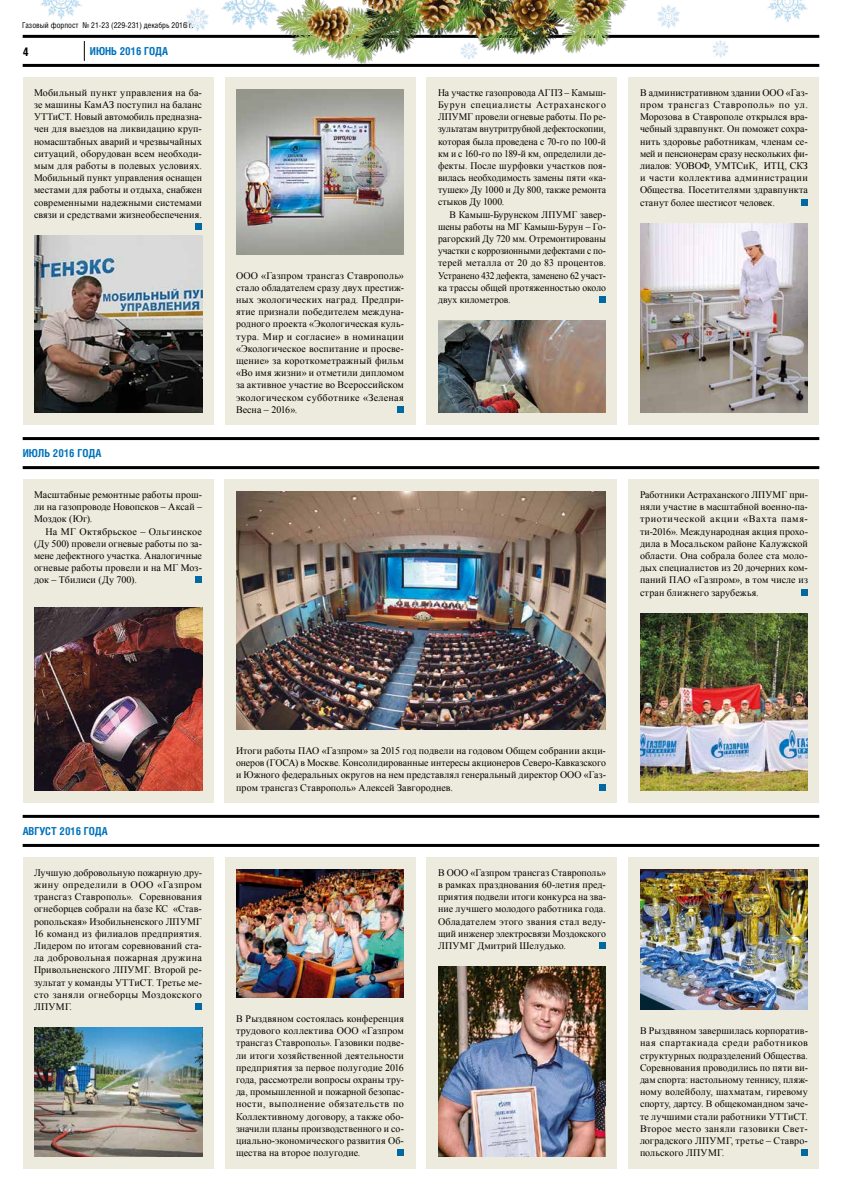
<style>
.page{position:relative;width:842px;height:1191px;background:#fff}
.page>*{position:absolute;margin:0;border:0;box-sizing:border-box;transform-origin:0 0}
.t1{font:700 12px "Helios Cond";color:#000}
.t2{font:700 11px "Helios Cond";color:#0072bb}
.t3{font:10px/12.2px "Times New Roman";letter-spacing:.01em;color:#000;text-align:justify}
.t4{font:8px "Helios Cond";color:#000}
</style>
<div class="page">
<svg style="left:84px;top:41px;width:1px;height:20px"></svg>
<img style="left:712px;top:41px;width:17px;height:17px">
<img style="left:658px;top:5px;width:22px;height:23px">
<img style="left:186px;top:8px;width:23px;height:23px">
<img style="left:41px;top:0;width:41px;height:19px">
<img style="left:768px;top:0;width:40px;height:23px">
<img style="left:222px;top:0;width:47px;height:30px">
<hr style="left:23px;top:35px;width:796px;height:3px;background:#000">
<hr style="left:23px;top:64px;width:796px;height:3px;background:#000">
<div style="left:629px;top:479px;width:190px;height:323px;background:#edebdd"></div>
<div style="left:801px;top:589px;width:7px;height:6px;background:#0069a2"></div>
<div style="left:225px;top:479px;width:392px;height:323px;background:#edebdd"></div>
<div style="left:599px;top:784px;width:7px;height:6px;background:#0069a2"></div>
<div style="left:23px;top:479px;width:190px;height:323px;background:#edebdd"></div>
<div style="left:195px;top:576px;width:7px;height:7px;background:#0069a2"></div>
<div style="left:23px;top:857px;width:190px;height:311px;background:#edebdd"></div>
<div style="left:195px;top:1003px;width:7px;height:7px;background:#0069a2"></div>
<div style="left:225px;top:857px;width:190px;height:311px;background:#edebdd"></div>
<div style="left:397px;top:1149px;width:7px;height:7px;background:#0069a2"></div>
<div style="left:427px;top:857px;width:190px;height:311px;background:#edebdd"></div>
<div style="left:599px;top:942px;width:7px;height:7px;background:#0069a2"></div>
<div style="left:629px;top:857px;width:190px;height:311px;background:#edebdd"></div>
<div style="left:801px;top:1149px;width:7px;height:7px;background:#0069a2"></div>
<div style="left:629px;top:77px;width:190px;height:348px;background:#edebdd"></div>
<div style="left:801px;top:199px;width:7px;height:6px;background:#0069a2"></div>
<div style="left:23px;top:77px;width:190px;height:348px;background:#edebdd"></div>
<div style="left:195px;top:223px;width:7px;height:7px;background:#0069a2"></div>
<hr style="left:23px;top:437px;width:796px;height:3px;background:#000">
<hr style="left:23px;top:466px;width:796px;height:3px;background:#000">
<hr style="left:23px;top:815px;width:796px;height:3px;background:#000">
<hr style="left:23px;top:844px;width:796px;height:3px;background:#000">
<img style="left:34px;top:235px;width:168px;height:178px">
<div style="left:225px;top:77px;width:190px;height:348px;background:#edebdd"></div>
<div style="left:397px;top:406px;width:7px;height:7px;background:#0069a2"></div>
<img style="left:236px;top:89px;width:168px;height:165px">
<div style="left:427px;top:77px;width:190px;height:348px;background:#edebdd"></div>
<div style="left:599px;top:296px;width:7px;height:7px;background:#0069a2"></div>
<img style="left:438px;top:321px;width:168px;height:92px">
<img style="left:640px;top:223px;width:168px;height:189px">
<img style="left:34px;top:608px;width:168px;height:182px">
<img style="left:640px;top:613px;width:168px;height:177px">
<img style="left:236px;top:491px;width:370px;height:238px">
<img style="left:34px;top:1027px;width:168px;height:129px">
<img style="left:236px;top:869px;width:168px;height:128px">
<img style="left:438px;top:966px;width:168px;height:190px">
<img style="left:640px;top:869px;width:168px;height:141px">
<img style="left:269px;top:0;width:371px;height:64px">
<p class="t4" style="left:22px;top:21px;width:173px">Газовый форпост № 21-23 (229-231) декабрь 2016 г.</p>
<p class="t2" style="left:90px;top:44px;width:80px">ИЮНЬ 2016 ГОДА</p>
<p class="t1" style="left:23px;top:44px;width:7px">4</p>
<p class="t3" style="left:34px;top:86px;width:169px">Мобильный пункт управления на ба&shy;зе машины КамАЗ поступил на баланс УТТиСТ. Новый автомобиль предназна&shy;чен для выездов на ликвидацию круп&shy;номасштабных аварий и чрезвычайных ситуаций, оборудован всем необходи&shy;мым для работы в полевых условиях.<br>Мобильный пункт управления оснащен местами для работы и отдыха, снабжен современными надежными системами связи и средствами жизнеобеспечения.</p>
<p class="t2" style="left:23px;top:446px;width:80px">ИЮЛЬ 2016 ГОДА</p>
<p class="t3" style="left:34px;top:488px;width:169px">Масштабные ремонтные работы прош&shy;ли на газопроводе Новопсков – Аксай – Моздок (Юг).</p>
<p class="t3" style="left:34px;top:525px;width:169px;text-indent:11px">На МГ Октябрьское – Ольгинское (Ду 500) провели огневые работы по за&shy;мене дефектного участка. Аналогичные огневые работы провели и на МГ Моз&shy;док – Тбилиси (Ду 700).</p>
<p class="t3" style="left:236px;top:269px;width:169px">ООО «Газпром трансгаз Ставрополь» стало обладателем сразу двух престиж&shy;ных экологических наград. Предпри&shy;ятие признали победителем междуна&shy;родного проекта «Экологическая куль&shy;тура. Мир и согласие» в номинации «Экологическое воспитание и просве&shy;щение» за короткометражный фильм «Во имя жизни» и отметили дипломом за активное участие во Всероссийском экологическом субботнике «Зеленая Весна – 2016».</p>
<p class="t3" style="left:438px;top:86px;width:169px">На участке газопровода АГПЗ – Камыш-Бурун специалисты Астраханского ЛПУМГ провели огневые работы. По ре&shy;зультатам внутритрубной дефектоскопии, которая была проведена с 70-го по 100-й км и с 160-го по 189-й км, определили де&shy;фекты. После шурфовки участков поя&shy;вилась необходимость замены пяти «ка&shy;тушек» Ду 1000 и Ду 800, также ремонта стыков Ду 1000.</p>
<p class="t3" style="left:438px;top:208px;width:169px;text-indent:11px">В Камыш-Бурунском ЛПУМГ завер&shy;шены работы на МГ Камыш-Бурун – Го&shy;рагорский Ду 720 мм. Отремонтированы участки с коррозионными дефектами с по&shy;терей металла от 20 до 83 процентов.<br>Устранено 432 дефекта, заменено 62 участ&shy;ка трассы общей протяженностью около двух километров.</p>
<p class="t3" style="left:640px;top:86px;width:169px">В административном здании ООО «Газ&shy;пром трансгаз Ставрополь» по ул.<br>Морозова в Ставрополе открылся вра&shy;чебный здравпункт. Он поможет сохра&shy;нить здоровье работникам, членам се&shy;мей и пенсионерам сразу нескольких фи&shy;лиалов: УОВОФ, УМТСиК, ИТЦ, СКЗ и части коллектива администрации Общества. Посетителями здравпункта станут более шестисот человек.</p>
<p class="t3" style="left:640px;top:488px;width:169px">Работники Астраханского ЛПУМГ при&shy;няли участие в масштабной военно-па&shy;триотической акции «Вахта памя&shy;ти-2016». Международная акция прохо&shy;дила в Мосальском районе Калужской области. Она собрала более ста моло&shy;дых специалистов из 20 дочерних ком&shy;паний ПАО «Газпром», в том числе из стран ближнего зарубежья.</p>
<p class="t2" style="left:23px;top:824px;width:87px">АВГУСТ 2016 ГОДА</p>
<p class="t3" style="left:34px;top:866px;width:169px">Лучшую добровольную пожарную дру&shy;жину определили в ООО «Газпром трансгаз Ставрополь». Соревнования огнеборцев собрали на базе КС «Став&shy;ропольская» Изобильненского ЛПУМГ 16 команд из филиалов предприятия.<br>Лидером по итогам соревнований ста&shy;ла добровольная пожарная дружина Привольненского ЛПУМГ. Второй ре&shy;зультат у команды УТТиСТ. Третье ме&shy;сто заняли огнеборцы Моздокского ЛПУМГ.</p>
<p class="t3" style="left:236px;top:744px;width:371px">Итоги работы ПАО «Газпром» за 2015 год подвели на годовом Общем собрании акци&shy;онеров (ГОСА) в Москве. Консолидированные интересы акционеров Северо-Кавказского и Южного федеральных округов на нем представлял генеральный директор ООО «Газ&shy;пром трансгаз Ставрополь» Алексей Завгороднев.</p>
<p class="t3" style="left:236px;top:1012px;width:169px">В Рыздвяном состоялась конференция трудового коллектива ООО «Газпром трансгаз Ставрополь». Газовики подве&shy;ли итоги хозяйственной деятельности предприятия за первое полугодие 2016 года, рассмотрели вопросы охраны тру&shy;да, промышленной и пожарной безопас&shy;ности, выполнение обязательств по Коллективному договору, а также обо&shy;значили планы производственного и со&shy;циально-экономического развития Об&shy;щества на второе полугодие.</p>
<p class="t3" style="left:438px;top:866px;width:169px">В ООО «Газпром трансгаз Ставрополь» в рамках празднования 60-летия пред&shy;приятия подвели итоги конкурса на зва&shy;ние лучшего молодого работника года.<br>Обладателем этого звания стал веду&shy;щий инженер электросвязи Моздокского ЛПУМГ Дмитрий Шелудько.</p>
<p class="t3" style="left:640px;top:1024px;width:169px">В Рыздвяном завершилась корпоратив&shy;ная спартакиада среди работников структурных подразделений Общества.<br>Соревнования проводились по пяти ви&shy;дам спорта: настольному теннису, пляж&shy;ному волейболу, шахматам, гиревому спорту, дартсу. В общекомандном заче&shy;те лучшими стали работники УТТиСТ.<br>Второе место заняли газовики Свет&shy;лоградского ЛПУМГ, третье – Ставро&shy;польского ЛПУМГ.</p>
</div>
